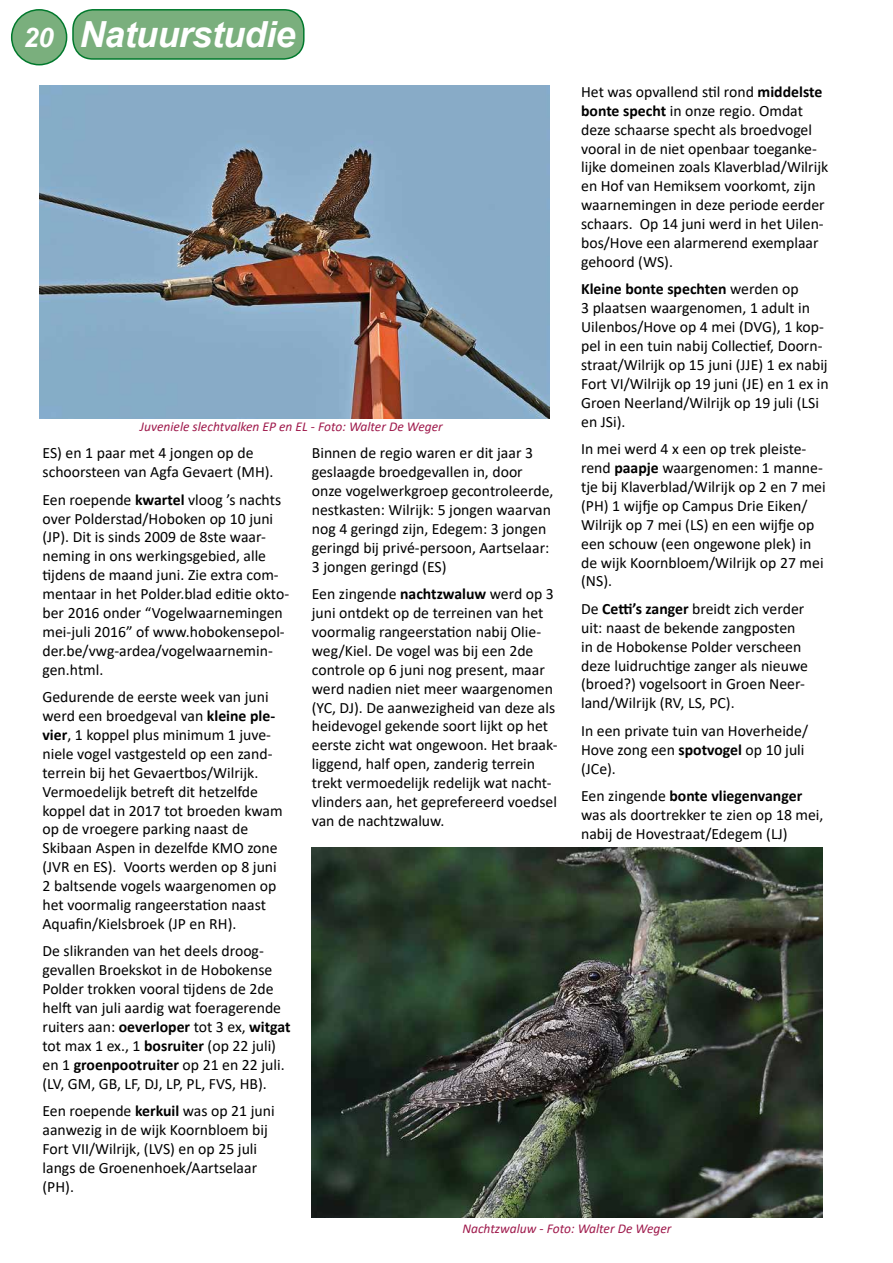
<style>
.page{position:relative;width:893px;height:1263px;background:#fff}
.page>*{position:absolute;margin:0;border:0;box-sizing:border-box;transform-origin:0 0}
.t1{font:italic 700 36px "Arial";letter-spacing:-.015em;color:#fff}
.t2{font:15.75px/18.9px "Calibri";color:#000}
.t3{font:italic 13.5px "Calibri";color:#9f1a4c}
.s1{font-size:27px}
.s2{font-weight:700}
</style>
<div class="page">
<div style="left:12px;top:10px;width:55px;height:55px;background:#7aaf7d;border-radius:50%"></div>
<div style="left:11px;top:9px;width:56px;height:56px;border:2px solid #00792c;border-radius:50%"></div>
<div style="left:73px;top:10px;width:231px;height:49px;background:#7aaf7d;border-radius:20px"></div>
<div style="left:72px;top:9px;width:233px;height:51px;border:2px solid #00792c;border-radius:20px"></div>
<img style="left:39px;top:85px;width:510px;height:334px">
<img style="left:312px;top:848px;width:510px;height:369px">
<h1 class="t1" style="left:23px;top:10px;width:274px"><span class="s1">20</span> Natuurstudie</h1>
<p class="t3" style="left:140px;top:417px;width:304px">Juveniele slechtvalken EP en EL - Foto: Walter De Weger</p>
<p class="t2" style="left:43px;top:443px;width:233px">ES) en 1 paar met 4 jongen op de schoorsteen van Agfa Gevaert (MH).</p>
<p class="t2" style="left:43px;top:490px;width:248px">Een roepende <span class="s2">kwartel</span> vloog ’s nachts over Polderstad/Hoboken op 10 juni (JP). Dit is sinds 2009 de 8ste waar&shy;neming in ons werkingsgebied, alle tijdens de maand juni. Zie extra com&shy;mentaar in het Polder.blad editie okto&shy;ber 2016 onder “Vogelwaarnemingen mei-juli 2016” of www.hobokensepol&shy;der.be/vwg-ardea/vogelwaarnemin&shy;gen.html.</p>
<p class="t2" style="left:43px;top:687px;width:242px">Gedurende de eerste week van juni werd een broedgeval van <span class="s2">kleine ple&shy;vier</span>, 1 koppel plus minimum 1 juve&shy;niele vogel vastgesteld op een zand&shy;terrein bij het Gevaertbos/Wilrijk.<br>Vermoedelijk betreft dit hetzelfde koppel dat in 2017 tot broeden kwam op de vroegere parking naast de Skibaan Aspen in dezelfde KMO zone (JVR en ES). Voorts werden op 8 juni 2 baltsende vogels waargenomen op het voormalig rangeerstation naast Aquafin/Kielsbroek (JP en RH).</p>
<p class="t2" style="left:43px;top:941px;width:250px">De slikranden van het deels droog&shy;gevallen Broekskot in de Hobokense Polder trokken vooral tijdens de 2de helft van juli aardig wat foeragerende ruiters aan: <span class="s2">oeverloper</span> tot 3 ex, <span class="s2">witgat </span>tot max 1 ex., 1 <span class="s2">bosruiter</span> (op 22 juli) en 1 <span class="s2">groenpootruiter</span> op 21 en 22 juli. (LV, GM, GB, LF, DJ, LP, PL, FVS, HB).</p>
<p class="t2" style="left:43px;top:1101px;width:234px">Een roepende <span class="s2">kerkuil</span> was op 21 juni aanwezig in de wijk Koornbloem bij<br>Fort VII/Wilrijk, (LVS) en op 25 juli langs de Groenenhoek/Aartselaar (PH).</p>
<p class="t2" style="left:312px;top:443px;width:243px">Binnen de regio waren er dit jaar 3 geslaagde broedgevallen in, door onze vogelwerkgroep gecontroleerde, nestkasten: Wilrijk: 5 jongen waarvan nog 4 geringd zijn, Edegem: 3 jongen geringd bij privé-persoon, Aartselaar:<br>3 jongen geringd (ES)</p>
<p class="t2" style="left:312px;top:584px;width:247px">Een zingende <span class="s2">nachtzwaluw</span> werd op 3 juni ontdekt op de terreinen van het voormalig rangeerstation nabij Olie&shy;weg/Kiel. De vogel was bij een 2de controle op 6 juni nog present, maar werd nadien niet meer waargenomen (YC, DJ). De aanwezigheid van deze als heidevogel gekende soort lijkt op het eerste zicht wat ongewoon. Het braak&shy;liggend, half open, zanderig terrein trekt vermoedelijk redelijk wat nacht&shy;vlinders aan, het geprefereerd voedsel van de nachtzwaluw.</p>
<p class="t2" style="left:581px;top:82px;width:249px">Het was opvallend stil rond <span class="s2">middelste bonte specht</span> in onze regio. Omdat deze schaarse specht als broedvogel vooral in de niet openbaar toeganke&shy;lijke domeinen zoals Klaverblad/Wilrijk en Hof van Hemiksem voorkomt, zijn waarnemingen in deze periode eerder schaars. Op 14 juni werd in het Uilen&shy;bos/Hove een alarmerend exemplaar gehoord (WS).</p>
<p class="t2" style="left:581px;top:279px;width:249px"><span class="s2">Kleine bonte spechten</span> werden op<br>3 plaatsen waargenomen, 1 adult in Uilenbos/Hove op 4 mei (DVG), 1 kop&shy;pel in een tuin nabij Collectief, Doorn&shy;straat/Wilrijk op 15 juni (JJE) 1 ex nabij Fort VI/Wilrijk op 19 juni (JE) en 1 ex in Groen Neerland/Wilrijk op 19 juli (LSi en JSi).</p>
<p class="t2" style="left:581px;top:439px;width:246px">In mei werd 4 x een op trek pleiste&shy;rend <span class="s2">paapje</span> waargenomen: 1 manne&shy;tje bij Klaverblad/Wilrijk op 2 en 7 mei (PH) 1 wijfje op Campus Drie Eiken/<br>Wilrijk op 7 mei (LS) en een wijfje op een schouw (een ongewone plek) in de wijk Koornbloem/Wilrijk op 27 mei (NS).</p>
<p class="t2" style="left:581px;top:599px;width:228px">De <span class="s2">Cetti’s zanger</span> breidt zich verder uit: naast de bekende zangposten in de Hobokense Polder verscheen deze luidruchtige zanger als nieuwe (broed?) vogelsoort in Groen Neer&shy;land/Wilrijk (RV, LS, PC).</p>
<p class="t2" style="left:581px;top:721px;width:229px">In een private tuin van Hoverheide/<br>Hove zong een <span class="s2">spotvogel</span> op 10 juli (JCe).</p>
<p class="t2" style="left:581px;top:786px;width:244px">Een zingende <span class="s2">bonte vliegenvanger </span>was als doortrekker te zien op 18 mei, nabij de Hovestraat/Edegem (LJ)</p>
<p class="t3" style="left:462px;top:1219px;width:211px">Nachtzwaluw - Foto: Walter De Weger</p>
</div>
